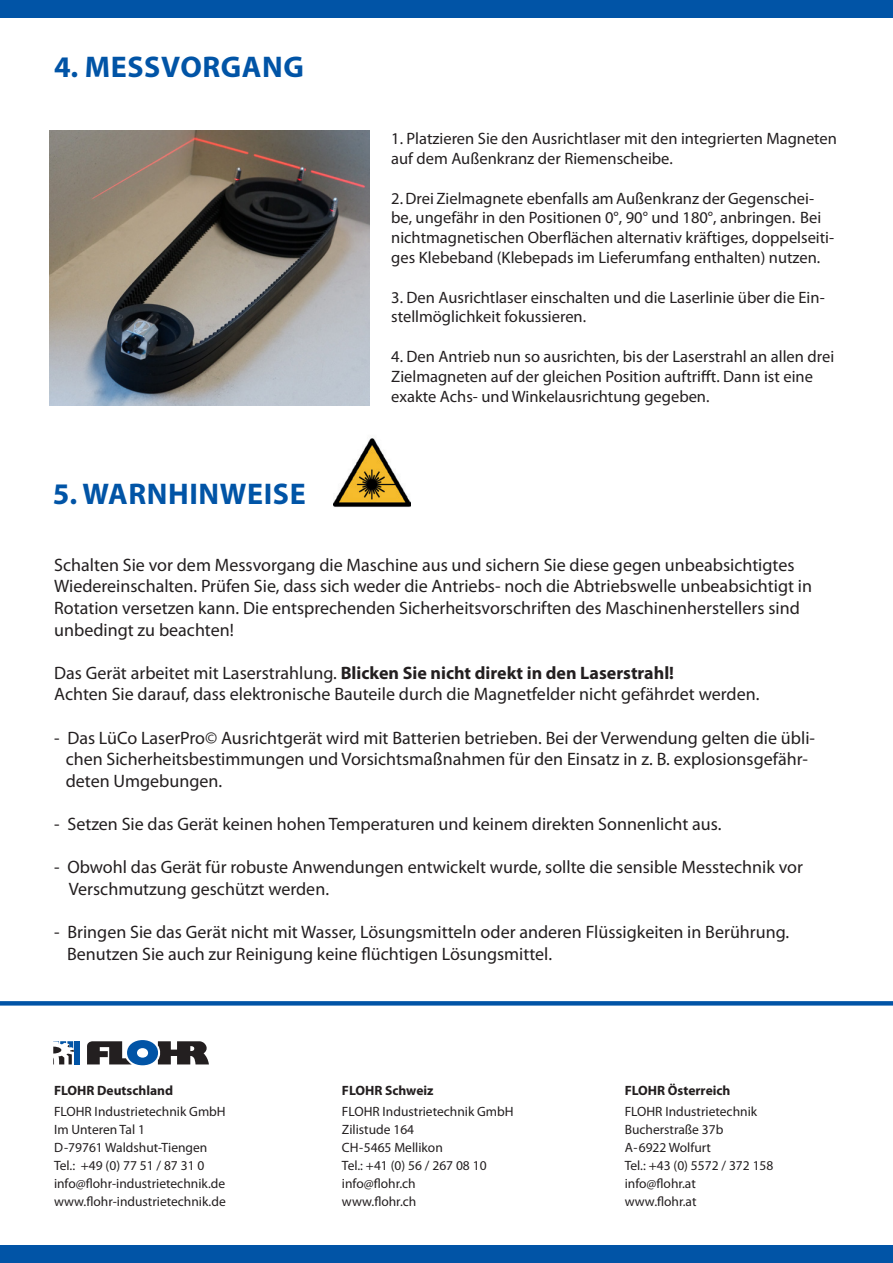
<style>
.page{position:relative;width:893px;height:1263px;background:#fff}
.page>*{position:absolute;margin:0;border:0;box-sizing:border-box;transform-origin:0 0}
.t1{font:700 30px "Myriad Pro";letter-spacing:.02em;color:#0154a6}
.t2{font:18px/21.6px "Myriad Pro";color:#231f20}
.t3{font:16.5px/19.8px "Myriad Pro";color:#231f20}
.t4{font:13.5px/18px "Myriad Pro";color:#231f20}
.t5{font:700 13.5px "Myriad Pro";color:#231f20}
.s1{font-weight:700}
</style>
<div class="page">
<img style="left:334px;top:438px;width:77px;height:69px">
<div style="left:0;top:0;width:893px;height:17px;background:#0154a6"></div>
<img style="left:49px;top:131px;width:321px;height:274px">
<div style="left:0;top:1246px;width:893px;height:17px;background:#0154a6"></div>
<svg style="left:0;top:1001px;width:893px;height:4px;background:#0959a8"></svg>
<svg style="left:53px;top:1041px;width:21px;height:23px"></svg>
<div style="left:74px;top:1041px;width:6px;height:23px;background:#0154a6"></div>
<svg style="left:87px;top:1040px;width:122px;height:25px"></svg>
<p class="t1" style="left:54px;top:47px;width:251px">4. MESSVORGANG</p>
<p class="t1" style="left:53px;top:474px;width:254px">5. WARNHINWEISE</p>
<p class="t3" style="left:391px;top:128px;width:447px">1. Platzieren Sie den Ausrichtlaser mit den integrierten Magneten auf dem Außenkranz der Riemenscheibe.</p>
<p class="t3" style="left:391px;top:188px;width:444px">2. Drei Zielmagnete ebenfalls am Außenkranz der Gegenschei&shy;be, ungefähr in den Positionen 0°, 90° und 180°, anbringen. Bei nichtmagnetischen Oberflächen alternativ kräftiges, doppelseiti&shy;ges Klebeband (Klebepads im Lieferumfang enthalten) nutzen.</p>
<p class="t3" style="left:391px;top:287px;width:435px">3. Den Ausrichtlaser einschalten und die Laserlinie über die Ein&shy;stellmöglichkeit fokussieren.</p>
<p class="t3" style="left:391px;top:346px;width:444px">4. Den Antrieb nun so ausrichten, bis der Laserstrahl an allen drei<br>Zielmagneten auf der gleichen Position auftrifft. Dann ist eine exakte Achs- und Winkelausrichtung gegeben.</p>
<p class="t2" style="left:54px;top:554px;width:759px">Schalten Sie vor dem Messvorgang die Maschine aus und sichern Sie diese gegen unbeabsichtigtes Wiedereinschalten. Prüfen Sie, dass sich weder die Antriebs- noch die Abtriebswelle unbeabsichtigt in Rotation versetzen kann. Die entsprechenden Sicherheitsvorschriften des Maschinenherstellers sind unbedingt zu beachten!</p>
<p class="t2" style="left:54px;top:662px;width:707px">Das Gerät arbeitet mit Laserstrahlung. <span class="s1">Blicken Sie nicht direkt in den Laserstrahl!<br></span>Achten Sie darauf, dass elektronische Bauteile durch die Magnetfelder nicht gefährdet werden.</p>
<p class="t2" style="left:66px;top:726px;width:751px;text-indent:-11px">- Das LüCo LaserPro© Ausrichtgerät wird mit Batterien betrieben. Bei der Verwendung gelten die übli&shy;chen Sicherheitsbestimmungen und Vorsichtsmaßnahmen für den Einsatz in z. B. explosionsgefähr&shy;deten Umgebungen.</p>
<p class="t2" style="left:54px;top:813px;width:669px">- Setzen Sie das Gerät keinen hohen Temperaturen und keinem direkten Sonnenlicht aus.</p>
<p class="t2" style="left:69px;top:856px;width:736px;text-indent:-15px">- Obwohl das Gerät für robuste Anwendungen entwickelt wurde, sollte die sensible Messtechnik vor<br>Verschmutzung geschützt werden.</p>
<p class="t2" style="left:67px;top:921px;width:724px;text-indent:-13px">- Bringen Sie das Gerät nicht mit Wasser, Lösungsmitteln oder anderen Flüssigkeiten in Berührung.<br>Benutzen Sie auch zur Reinigung keine flüchtigen Lösungsmittel.</p>
<p class="t5" style="left:54px;top:1082px;width:121px">FLOHR Deutschland</p>
<p class="t4" style="left:54px;top:1102px;width:173px">FLOHR Industrietechnik GmbH</p>
<p class="t4" style="left:54px;top:1120px;width:92px">Im Unteren Tal 1</p>
<p class="t4" style="left:54px;top:1138px;width:155px">D-79761 Waldshut-Tiengen</p>
<p class="t4" style="left:54px;top:1156px;width:152px">Tel.: +49 (0) 77 51 / 87 31 0</p>
<p class="t4" style="left:54px;top:1174px;width:173px">info@flohr-industrietechnik.de</p>
<p class="t4" style="left:54px;top:1192px;width:173px">www.flohr-industrietechnik.de</p>
<p class="t5" style="left:342px;top:1082px;width:93px">FLOHR Schweiz</p>
<p class="t4" style="left:342px;top:1102px;width:173px">FLOHR Industrietechnik GmbH</p>
<p class="t4" style="left:342px;top:1120px;width:74px">Zilistude 164</p>
<p class="t4" style="left:342px;top:1138px;width:102px">CH-5465 Mellikon</p>
<p class="t4" style="left:342px;top:1156px;width:146px">Tel.: +41 (0) 56 / 267 08 10</p>
<p class="t4" style="left:342px;top:1174px;width:75px">info@flohr.ch</p>
<p class="t4" style="left:342px;top:1192px;width:76px">www.flohr.ch</p>
<p class="t5" style="left:625px;top:1082px;width:107px">FLOHR Österreich</p>
<p class="t4" style="left:625px;top:1102px;width:134px">FLOHR Industrietechnik<br>Bucherstraße 37b</p>
<p class="t4" style="left:625px;top:1138px;width:150px">A-6922 Wolfurt<br>Tel.: +43 (0) 5572 / 372 158 info@flohr.at</p>
<p class="t4" style="left:625px;top:1192px;width:73px">www.flohr.at</p>
</div>
